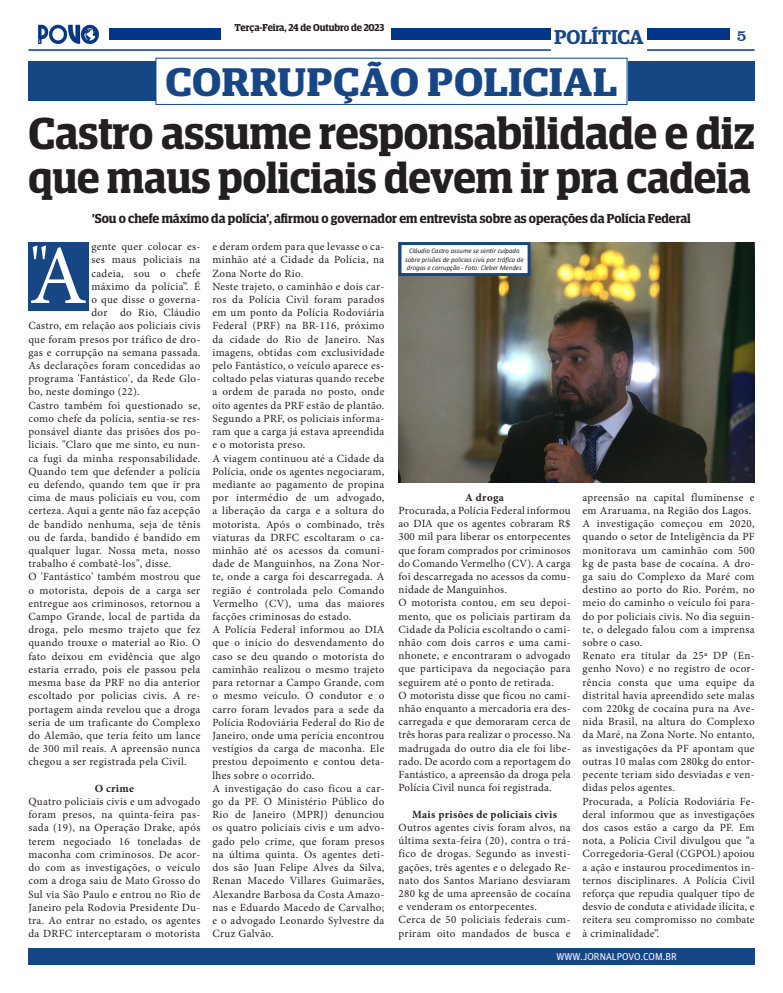
<style>
.page{position:relative;width:783px;height:993px;background:#fff}
.page>*{position:absolute;margin:0;border:0;box-sizing:border-box;transform-origin:0 0}
.t1{font:83.8px "Minion Pro";color:#fff}
.t2{font:59.5px "Minion Pro";color:#fff}
.t3{font:600 44.6px "Guardian Egyptian Display";color:#231f20}
.t4{font:600 42.9px "Guardian Egyptian Display";color:#231f20}
.t5{font:600 40px "Guardian Egyptian Display";letter-spacing:.01em;color:#174685;scale:1.1 1}
.t6{font:600 20px "Guardian Egyptian";letter-spacing:-.02em;color:#174685}
.t7{font:16px "Clarendon BT";color:#174685}
.t8{font:600 13px "Guardian Egyptian Display";color:#231f20}
.t9{font:11px/13.2px "Minion Pro";letter-spacing:.03em;color:#231f20;text-align:justify}
.t10{font:700 11px "Minion Pro";letter-spacing:.03em;color:#231f20}
.t11{font:600 10px "Guardian Egyptian Display";letter-spacing:-.005em;color:#231f20}
.t12{font:10px "Guardian Agate Sans G1 D Regular";color:#fff}
.t13{font:italic 7px/8.4px "Calibri";color:#231f20;text-align:center}
</style>
<div class="page">
<div style="left:28px;top:947px;width:726px;height:17px;background:#174685"></div>
<img style="left:38px;top:24px;width:62px;height:20px">
<div style="left:391px;top:28px;width:159px;height:12px;background:#003589"></div>
<div style="left:647px;top:28px;width:82px;height:12px;background:#003589"></div>
<hr style="left:647px;top:49px;width:107px;height:2px;background:#174685">
<hr style="left:28px;top:49px;width:522px;height:2px;background:#174685">
<div style="left:109px;top:28px;width:112px;height:12px;background:#003589"></div>
<div style="left:28px;top:61px;width:726px;height:40px;background:#174685"></div>
<div style="left:156px;top:58px;width:471px;height:46px;background:#fff"></div>
<div style="left:155px;top:58px;width:472px;height:47px;border:1px solid #114682"></div>
<img style="left:398px;top:242px;width:356px;height:240px">
<div style="left:28px;top:242px;width:61px;height:68px;background:#174685"></div>
<div style="left:398px;top:242px;width:132px;height:34px;background:#fff;border:3px solid #174685"></div>
<p class="t11" style="left:234px;top:22px;width:151px">Terça-Feira, 24 de Outubro de 2023</p>
<h3 class="t6" style="left:554px;top:22px;width:91px">POLÍTICA</h3>
<p class="t5" style="left:165px;top:60px;width:412px">CORRUPÇÃO POLICIAL</p>
<h3 class="t7" style="left:736px;top:25px;width:11px">5</h3>
<p class="t3" style="left:28px;top:109px;width:727px">Castro assume responsabilidade e diz</p>
<p class="t4" style="left:28px;top:154px;width:723px">que maus policiais devem ir pra cadeia</p>
<p class="t8" style="left:92px;top:212px;width:600px">'Sou o chefe máximo da polícia', afirmou o governador em entrevista sobre as operações da Polícia Federal</p>
<p class="t9" style="left:91px;top:240px;width:110px">gente quer colocar es-</p>
<p class="t9" style="left:91px;top:253px;width:110px">ses maus policiais na</p>
<p class="t9" style="left:91px;top:266px;width:110px">cadeia, sou o chefe</p>
<p class="t9" style="left:91px;top:279px;width:110px">máximo da polícia”. É</p>
<p class="t9" style="left:91px;top:293px;width:110px">o que disse o governa-</p>
<p class="t9" style="left:91px;top:306px;width:110px">dor do Rio, Cláudio</p>
<p class="t9" style="left:28px;top:319px;width:173px">Castro, em relação aos policiais civis</p>
<p class="t9" style="left:28px;top:332px;width:173px">que foram presos por tráfico de dro-</p>
<p class="t9" style="left:28px;top:345px;width:173px">gas e corrupção na semana passada.</p>
<p class="t9" style="left:28px;top:359px;width:173px">As declarações foram concedidas ao</p>
<p class="t9" style="left:28px;top:372px;width:173px">programa 'Fantástico', da Rede Glo-</p>
<p class="t9" style="left:28px;top:385px;width:113px">bo, neste domingo (22).</p>
<p class="t9" style="left:28px;top:398px;width:173px">Castro também foi questionado se, como chefe da polícia, sentia-se res&shy;ponsável diante das prisões dos po&shy;liciais. "Claro que me sinto, eu nun&shy;ca fugi da minha responsabilidade.<br>Quando tem que defender a polícia eu defendo, quando tem que ir pra cima de maus policiais eu vou, com certeza. Aqui a gente não faz acepção de bandido nenhuma, seja de tênis ou de farda, bandido é bandido em qualquer lugar. Nossa meta, nosso trabalho é combatê-los", disse.</p>
<p class="t9" style="left:28px;top:570px;width:173px">O 'Fantástico' também mostrou que o motorista, depois de a carga ser entregue aos criminosos, retornou a Campo Grande, local de partida da droga, pelo mesmo trajeto que fez quando trouxe o material ao Rio. O fato deixou em evidência que algo estaria errado, pois ele passou pela mesma base da PRF no dia anterior escoltado por policias civis. A re&shy;portagem ainda revelou que a droga seria de um traficante do Complexo do Alemão, que teria feito um lance de 300 mil reais. A apreensão nunca chegou a ser registrada pela Civil.</p>
<p class="t10" style="left:95px;top:780px;width:41px">O crime</p>
<p class="t9" style="left:28px;top:794px;width:173px">Quatro policiais civis e um advogado foram presos, na quinta-feira pas&shy;sada (19), na Operação Drake, após terem negociado 16 toneladas de maconha com criminosos. De acor&shy;do com as investigações, o veículo com a droga saiu de Mato Grosso do Sul via São Paulo e entrou no Rio de Janeiro pela Rodovia Presidente Du&shy;tra. Ao entrar no estado, os agentes da DRFC interceptaram o motorista</p>
<p class="t9" style="left:212px;top:240px;width:173px">e deram ordem para que levasse o ca&shy;minhão até a Cidade da Polícia, na Zona Norte do Rio.</p>
<p class="t9" style="left:212px;top:279px;width:173px">Neste trajeto, o caminhão e dois car&shy;ros da Polícia Civil foram parados em um ponto da Polícia Rodoviária Federal (PRF) na BR-116, próximo da cidade do Rio de Janeiro. Nas imagens, obtidas com exclusividade pelo Fantástico, o veículo aparece es&shy;coltado pelas viaturas quando recebe a ordem de parada no posto, onde oito agentes da PRF estão de plantão.<br>Segundo a PRF, os policiais informa&shy;ram que a carga já estava apreendida e o motorista preso.</p>
<p class="t9" style="left:212px;top:451px;width:173px">A viagem continuou até a Cidade da Polícia, onde os agentes negociaram, mediante ao pagamento de propina por intermédio de um advogado, a liberação da carga e a soltura do motorista. Após o combinado, três viaturas da DRFC escoltaram o ca&shy;minhão até os acessos da comuni&shy;dade de Manguinhos, na Zona Nor&shy;te, onde a carga foi descarregada. A região é controlada pelo Comando Vermelho (CV), uma das maiores facções criminosas do estado.</p>
<p class="t9" style="left:212px;top:623px;width:173px">A Polícia Federal informou ao DIA que o início do desvendamento do caso se deu quando o motorista do caminhão realizou o mesmo trajeto para retornar a Campo Grande, com o mesmo veículo. O condutor e o carro foram levados para a sede da Polícia Rodoviária Federal do Rio de Janeiro, onde uma perícia encontrou vestígios da carga de maconha. Ele prestou depoimento e contou deta&shy;lhes sobre o ocorrido.</p>
<p class="t9" style="left:212px;top:781px;width:173px">A investigação do caso ficou a car&shy;go da PF. O Ministério Público do Rio de Janeiro (MPRJ) denunciou os quatro policiais civis e um advo&shy;gado pelo crime, que foram presos na última quinta. Os agentes deti&shy;dos são Juan Felipe Alves da Silva, Renan Macedo Villares Guimarães, Alexandre Barbosa da Costa Amazo&shy;nas e Eduardo Macedo de Carvalho; e o advogado Leonardo Sylvestre da Cruz Galvão.</p>
<p class="t2" style="left:30px;top:229px;width:20px">"</p>
<p class="t13" style="left:405px;top:246px;width:120px">Cláudio Castro assume se sentir culpado sobre prisões de policias civis por tráfico de drogas e corrupção - Foto: Cleber Mendes</p>
<p class="t1" style="left:29px;top:220px;width:59px">A</p>
<p class="t9" style="left:582px;top:490px;width:173px">apreensão na capital fluminense e em Araruama, na Região dos Lagos.</p>
<p class="t9" style="left:582px;top:517px;width:173px">A investigação começou em 2020, quando o setor de Inteligência da PF monitorava um caminhão com 500 kg de pasta base de cocaína. A dro&shy;ga saiu do Complexo da Maré com destino ao porto do Rio. Porém, no meio do caminho o veículo foi para&shy;do por policiais civis. No dia seguin&shy;te, o delegado falou com a imprensa sobre o caso.</p>
<p class="t9" style="left:582px;top:649px;width:173px">Renato era titular da 25ª DP (En&shy;genho Novo) e no registro de ocor&shy;rência consta que uma equipe da distrital havia apreendido sete malas com 220kg de cocaína pura na Ave&shy;nida Brasil, na altura do Complexo da Maré, na Zona Norte. No entanto, as investigações da PF apontam que outras 10 malas com 280kg do entor&shy;pecente teriam sido desviadas e ven&shy;didas pelos agentes.</p>
<p class="t9" style="left:582px;top:794px;width:173px">Procurada, a Polícia Rodoviária Fe&shy;deral informou que as investigações dos casos estão a cargo da PF. Em nota, a Polícia Civil divulgou que “a Corregedoria-Geral (CGPOL) apoiou a ação e instaurou procedimentos in&shy;ternos disciplinares. A Polícia Civil reforça que repudia qualquer tipo de desvio de conduta e atividade ilícita, e reitera seu compromisso no combate à criminalidade”.</p>
<p class="t10" style="left:465px;top:489px;width:40px">A droga</p>
<p class="t9" style="left:398px;top:503px;width:173px">Procurada, a Polícia Federal informou ao DIA que os agentes cobraram R$ 300 mil para liberar os entorpecentes que foram comprados por criminosos do Comando Vermelho (CV). A carga foi descarregada no acessos da comu&shy;nidade de Manguinhos.</p>
<p class="t9" style="left:398px;top:596px;width:173px">O motorista contou, em seu depoi&shy;mento, que os policiais partiram da Cidade da Polícia escoltando o cami&shy;nhão com dois carros e uma cami&shy;nhonete, e encontraram o advogado que participava da negociação para seguirem até o ponto de retirada.</p>
<p class="t9" style="left:398px;top:688px;width:173px">O motorista disse que ficou no cami&shy;nhão enquanto a mercadoria era des&shy;carregada e que demoraram cerca de três horas para realizar o processo. Na madrugada do outro dia ele foi libe&shy;rado. De acordo com a reportagem do Fantástico, a apreensão da droga pela Polícia Civil nunca foi registrada.</p>
<p class="t10" style="left:412px;top:806px;width:146px">Mais prisões de policiais civis</p>
<p class="t9" style="left:398px;top:820px;width:173px">Outros agentes civis foram alvos, na última sexta-feira (20), contra o trá&shy;fico de drogas. Segundo as investi&shy;gações, três agentes e o delegado Re&shy;nato dos Santos Mariano desviaram 280 kg de uma apreensão de cocaína e venderam os entorpecentes.</p>
<p class="t9" style="left:398px;top:913px;width:173px">Cerca de 50 policiais federais cum&shy;priram oito mandados de busca e</p>
<p class="t12" style="left:556px;top:949px;width:122px">WWW.JORNALPOVO.COM.BR</p>
</div>
